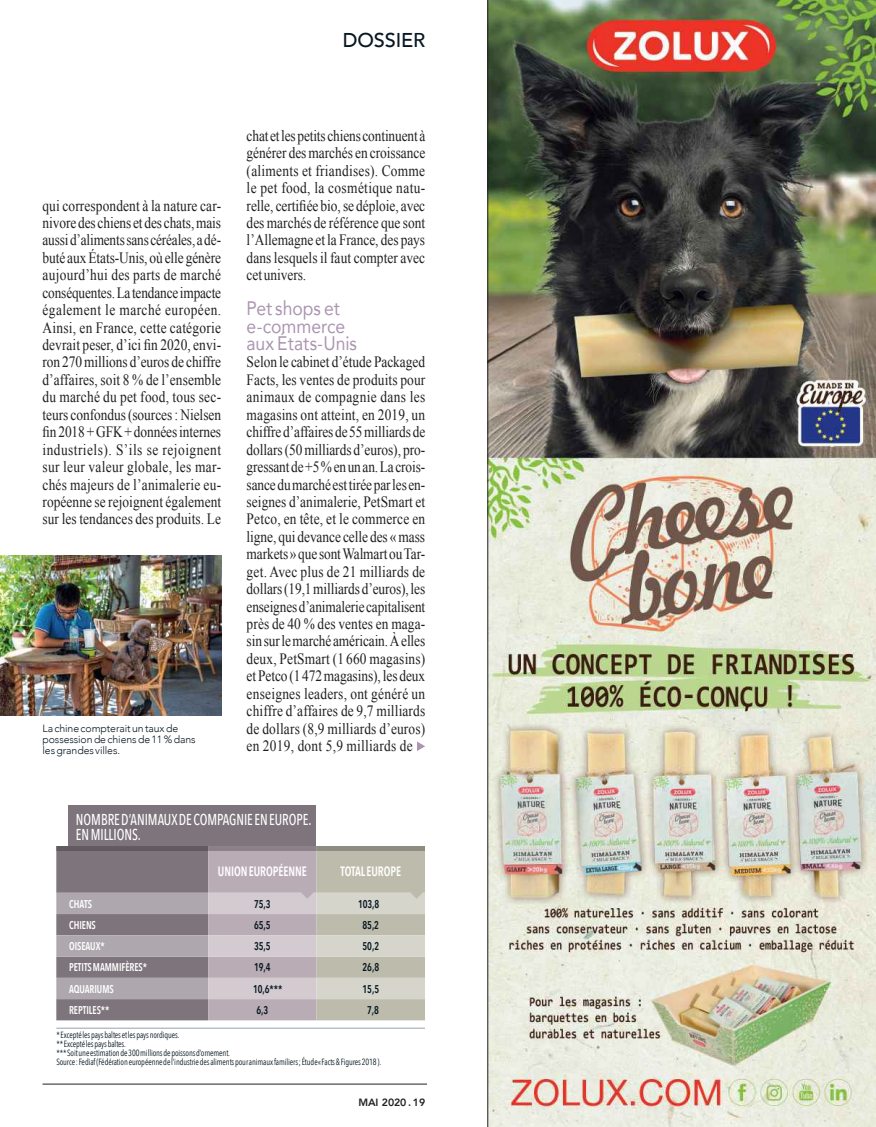
<style>
.page{position:relative;width:876px;height:1127px;background:#fff}
.page>*{position:absolute;margin:0;border:0;box-sizing:border-box;transform-origin:0 0}
.t1{font:500 19.95px "Avenir";letter-spacing:-.01em;color:#071822}
.t2{font:19.5px/17.4px "Avenir";color:#ab95b1;scale:.9 1}
.t3{font:15.75px/17.4px "Times New Roman";letter-spacing:.005em;color:#231f20;text-align:justify;scale:.85 1}
.t4{font:500 15.75px/15px "Avenir Next Condensed";letter-spacing:-.005em;color:#fff;scale:.85 1}
.t5{font:600 13.5px "Avenir Next Condensed";letter-spacing:-.005em;color:#fff;scale:.85 1}
.t6{font:600 11.25px "Avenir Next Condensed";letter-spacing:-.005em;color:#fff;scale:.85 1}
.t7{font:600 11.25px "Avenir Next Condensed";letter-spacing:-.005em;color:#071822;scale:.85 1}
.t8{font:300 10.5px/11.2px "Avenir";letter-spacing:-.01em;color:#071822}
.t9{font:800 10.5px "Avenir";letter-spacing:-.01em;color:#231f20}
.t10{font:9px/9px "Avenir Next Condensed";letter-spacing:-.01em;color:#071822;scale:.9 1}
</style>
<div class="page">
<img style="left:0;top:555px;width:221px;height:161px">
<svg style="left:56px;top:850px;width:369px;height:170px;background:#afa8a9"></svg>
<div style="left:68px;top:805px;width:248px;height:41px;background:#7e747b"></div>
<svg style="left:56px;top:846px;width:369px;height:4px"></svg>
<hr style="left:56px;top:1028px;width:369px;height:1px;background:#95a3ad">
<hr style="left:43px;top:1084px;width:384px;height:1px;background:#231f20">
<img style="left:487px;top:0;width:389px;height:1127px">
<svg style="left:417px;top:741px;width:8px;height:10px"></svg>
<p class="t1" style="left:343px;top:23px;width:84px">DOSSIER</p>
<p class="t3" style="left:43px;top:196px;width:212px">qui correspondent à la nature car&shy;nivore des chiens et des chats, mais aussi d’aliments sans céréales, a dé&shy;buté aux États-Unis, où elle génère aujourd’hui des parts de marché conséquentes. La tendance impacte également le marché européen.<br>Ainsi, en France, cette catégorie devrait peser, d’ici fin 2020, envi&shy;ron 270 millions d’euros de chiffre d’affaires, soit 8 % de l’ensemble du marché du pet food, tous sec&shy;teurs confondus (sources : Nielsen fin 2018 + GFK + données internes industriels). S’ils se rejoignent sur leur valeur globale, les mar&shy;chés majeurs de l’animalerie eu&shy;ropéenne se rejoignent également sur les tendances des produits. Le</p>
<p class="t8" style="left:43px;top:723px;width:155px">La chine compterait un taux de possession de chiens de 11% dans les grandes villes.</p>
<p class="t3" style="left:247px;top:127px;width:212px">chat et les petits chiens continuent à générer des marchés en croissance (aliments et friandises). Comme le pet food, la cosmétique natu&shy;relle, certifiée bio, se déploie, avec des marchés de référence que sont l’Allemagne et la France, des pays dans lesquels il faut compter avec cet univers.</p>
<p class="t2" style="left:247px;top:299px;width:124px">Pet shops et e-commerce aux États-Unis</p>
<p class="t3" style="left:247px;top:353px;width:212px">Selon le cabinet d’étude Packaged Facts, les ventes de produits pour animaux de compagnie dans les magasins ont atteint, en 2019, un chiffre d’affaires de 55milliards de dollars (50 milliards d’euros), pro&shy;gressant de +5% en un an. La crois&shy;sance du marché est tirée par les en&shy;seignes d’animalerie, PetSmart et Petco, en tête, et le commerce en ligne, qui devance celle des « mass markets» que sont Walmart ou Tar&shy;get. Avec plus de 21 milliards de dollars (19,1milliards d’euros), les enseignes d’animalerie capitalisent près de 40 % des ventes en maga&shy;sin sur le marché américain. À elles deux, PetSmart (1 660 magasins) et Petco (1472magasins), les deux enseignes leaders, ont généré un chiffre d’affaires de 9,7 milliards de dollars (8,9 milliards d’euros) en 2019, dont 5,9 milliards de</p>
<p class="t4" style="left:76px;top:811px;width:279px">NOMBRE D’ANIMAUX DE COMPAGNIE EN EUROPE.<br>EN MILLIONS.</p>
<p class="t5" style="left:218px;top:860px;width:106px">UNION EUROPÉENNE</p>
<p class="t5" style="left:340px;top:860px;width:73px">TOTAL EUROPE</p>
<p class="t6" style="left:69px;top:894px;width:28px">CHATS</p>
<p class="t7" style="left:254px;top:894px;width:21px">75,3</p>
<p class="t7" style="left:358px;top:894px;width:27px">103,8</p>
<p class="t6" style="left:69px;top:915px;width:33px">CHIENS</p>
<p class="t7" style="left:254px;top:915px;width:21px">65,5</p>
<p class="t7" style="left:362px;top:915px;width:21px">85,2</p>
<p class="t6" style="left:69px;top:936px;width:43px">OISEAUX*</p>
<p class="t7" style="left:254px;top:936px;width:21px">35,5</p>
<p class="t7" style="left:363px;top:936px;width:21px">50,2</p>
<p class="t6" style="left:69px;top:957px;width:93px">PETITS MAMMIFÈRES*</p>
<p class="t7" style="left:254px;top:957px;width:21px">19,4</p>
<p class="t7" style="left:363px;top:957px;width:21px">26,8</p>
<p class="t6" style="left:69px;top:979px;width:54px">AQUARIUMS</p>
<p class="t7" style="left:253px;top:979px;width:36px">10,6***</p>
<p class="t7" style="left:363px;top:979px;width:21px">15,5</p>
<p class="t6" style="left:69px;top:1000px;width:49px">REPTILES**</p>
<p class="t7" style="left:256px;top:1000px;width:15px">6,3</p>
<p class="t7" style="left:367px;top:1000px;width:15px">7,8</p>
<p class="t10" style="left:56px;top:1030px;width:362px">* Excepté les pays baltes et les pays nordiques.<br>** Excepté les pays baltes.<br>*** Soit une estimation de 300 millions de poissons d’ornement.<br>Source : Fediaf (Fédération européenne de l’industrie des aliments pour animaux familiers ; Étude « Facts &amp; Figures 2018 ).</p>
<p class="t9" style="left:358px;top:1094px;width:68px">MAI 2020 . 19</p>
</div>
